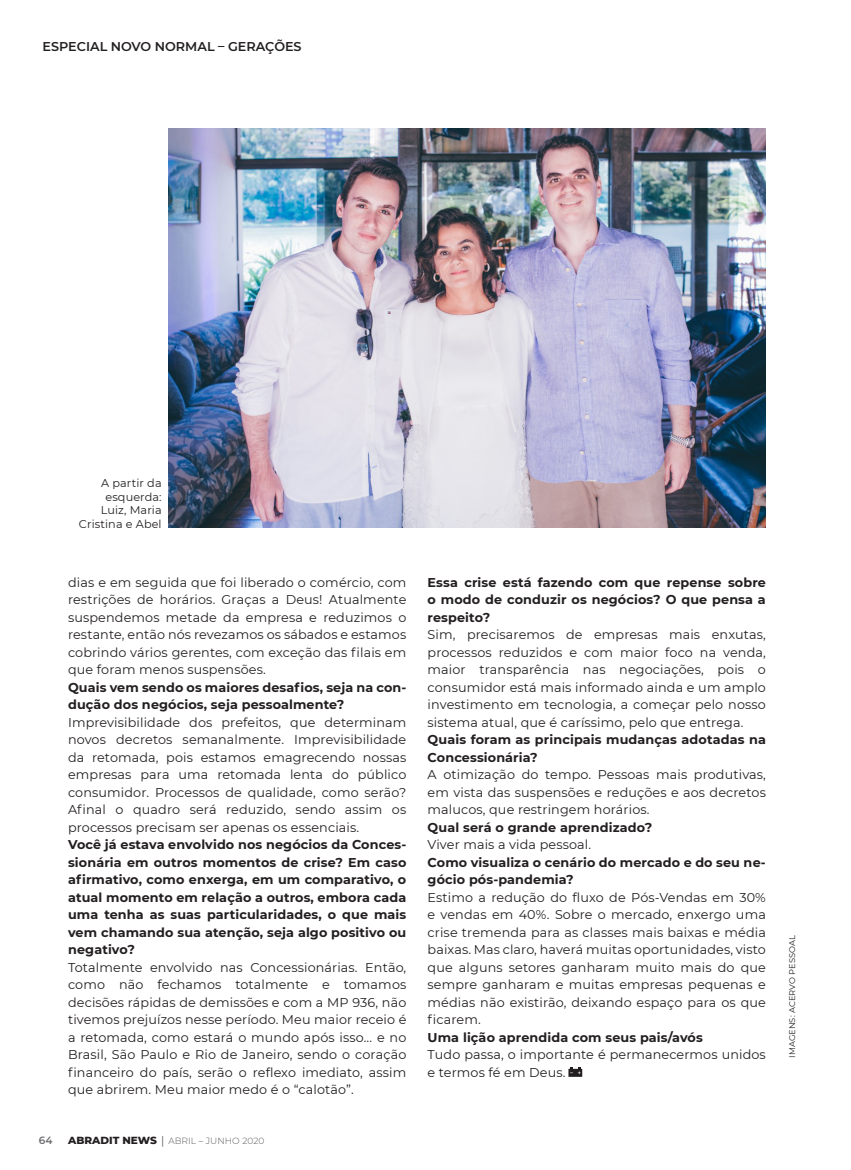
<style>
.page{position:relative;width:851px;height:1170px;background:#fff}
.page>*{position:absolute;margin:0;border:0;box-sizing:border-box;transform-origin:0 0}
.Paragraph_Style_2{font:12.75px/17.5px "Montserrat";letter-spacing:.01em;color:#231f20;text-align:justify}
.Paragraph_Style_1{font:700 12.75px/17.5px "Montserrat";letter-spacing:.01em;color:#231f20}
.t1{font:600 12.75px "Montserrat";color:#231f20}
.legendas{font:11.25px/13.5px "Montserrat";letter-spacing:.01em;color:#231f20;text-align:right}
.t2{font:600 10.5px "Montserrat";color:#6c6d70}
.t3{font:300 9px "Montserrat";letter-spacing:.01em;color:#57585a}
.CREDITOS_FOTO_IMAGEM{font:8.25px "Montserrat";letter-spacing:.01em;color:#231f20}
.s1{font-weight:800;font-size:10.5px;color:#231f20}
.s2{font-family:"Myriad Pro";font-weight:400;font-size:10.5px}
</style>
<div class="page">
<svg style="left:568px;top:1067px;width:14px;height:9px"></svg>
<img style="left:168px;top:129px;width:597px;height:398px">
<p class="t1" style="left:43px;top:38px;width:260px">ESPECIAL NOVO NORMAL – GERAÇÕES</p>
<p class="legendas" style="left:79px;top:476px;width:84px">A partir da esquerda:<br>Luiz, Maria<br>Cristina e Abel</p>
<p class="Paragraph_Style_2" style="left:68px;top:573px;width:340px">dias e em seguida que foi liberado o comércio, com restrições de horários. Graças a Deus! Atualmente suspendemos metade da empresa e reduzimos o restante, então nós revezamos os sábados e estamos cobrindo vários gerentes, com exceção das filais em que foram menos suspensões.</p>
<p class="Paragraph_Style_1" style="left:68px;top:677px;width:340px">Quais vem sendo os maiores desafios, seja na con&shy;dução dos negócios, seja pessoalmente?</p>
<p class="Paragraph_Style_2" style="left:68px;top:713px;width:340px">Imprevisibilidade dos prefeitos, que determinam novos decretos semanalmente. Imprevisibilidade da retomada, pois estamos emagrecendo nossas empresas para uma retomada lenta do público consumidor. Processos de qualidade, como serão?<br>Afinal o quadro será reduzido, sendo assim os processos precisam ser apenas os essenciais.</p>
<p class="Paragraph_Style_1" style="left:68px;top:835px;width:340px;text-align:justify">Você já estava envolvido nos negócios da Conces&shy;sionária em outros momentos de crise? Em caso afirmativo, como enxerga, em um comparativo, o atual momento em relação a outros, embora cada uma tenha as suas particularidades, o que mais vem chamando sua atenção, seja algo positivo ou negativo?</p>
<p class="Paragraph_Style_2" style="left:68px;top:957px;width:340px">Totalmente envolvido nas Concessionárias. Então, como não fechamos totalmente e tomamos decisões rápidas de demissões e com a MP 936, não tivemos prejuízos nesse período. Meu maior receio é a retomada, como estará o mundo após isso... e no Brasil, São Paulo e Rio de Janeiro, sendo o coração financeiro do país, serão o reflexo imediato, assim que abrirem. Meu maior medo é o “calotão”.</p>
<p class="t2" style="left:39px;top:1133px;width:15px">64</p>
<p class="t3" style="left:68px;top:1134px;width:198px"><span class="s1">ABRADIT NEWS</span> <span class="s2">|</span> ABRIL – JUNHO 2020</p>
<p class="Paragraph_Style_1" style="left:427px;top:572px;width:340px;text-align:justify">Essa crise está fazendo com que repense sobre o modo de conduzir os negócios? O que pensa a respeito?</p>
<p class="Paragraph_Style_2" style="left:427px;top:625px;width:340px">Sim, precisaremos de empresas mais enxutas, processos reduzidos e com maior foco na venda, maior transparência nas negociações, pois o consumidor está mais informado ainda e um amplo investimento em tecnologia, a começar pelo nosso sistema atual, que é caríssimo, pelo que entrega.</p>
<p class="Paragraph_Style_1" style="left:427px;top:730px;width:340px">Quais foram as principais mudanças adotadas na<br>Concessionária?</p>
<p class="Paragraph_Style_2" style="left:427px;top:765px;width:340px">A otimização do tempo. Pessoas mais produtivas, em vista das suspensões e reduções e aos decretos malucos, que restringem horários.</p>
<p class="Paragraph_Style_1" style="left:427px;top:817px;width:226px">Qual será o grande aprendizado?</p>
<p class="Paragraph_Style_2" style="left:427px;top:835px;width:165px">Viver mais a vida pessoal.</p>
<p class="Paragraph_Style_1" style="left:427px;top:852px;width:340px">Como visualiza o cenário do mercado e do seu ne&shy;gócio pós-pandemia?</p>
<p class="Paragraph_Style_2" style="left:427px;top:888px;width:340px">Estimo a redução do fluxo de Pós-Vendas em 30% e vendas em 40%. Sobre o mercado, enxergo uma crise tremenda para as classes mais baixas e média baixas. Mas claro, haverá muitas oportunidades, visto que alguns setores ganharam muito mais do que sempre ganharam e muitas empresas pequenas e médias não existirão, deixando espaço para os que ficarem.</p>
<p class="Paragraph_Style_1" style="left:427px;top:1027px;width:277px">Uma lição aprendida com seus pais/avós</p>
<p class="Paragraph_Style_2" style="left:427px;top:1045px;width:340px">Tudo passa, o importante é permanecermos unidos e termos fé em Deus.</p>
<p class="CREDITOS_FOTO_IMAGEM" style="left:786px;top:1057px;width:124px;rotate:-90deg">IMAGENS: ACERVO PESSOAL</p>
</div>
